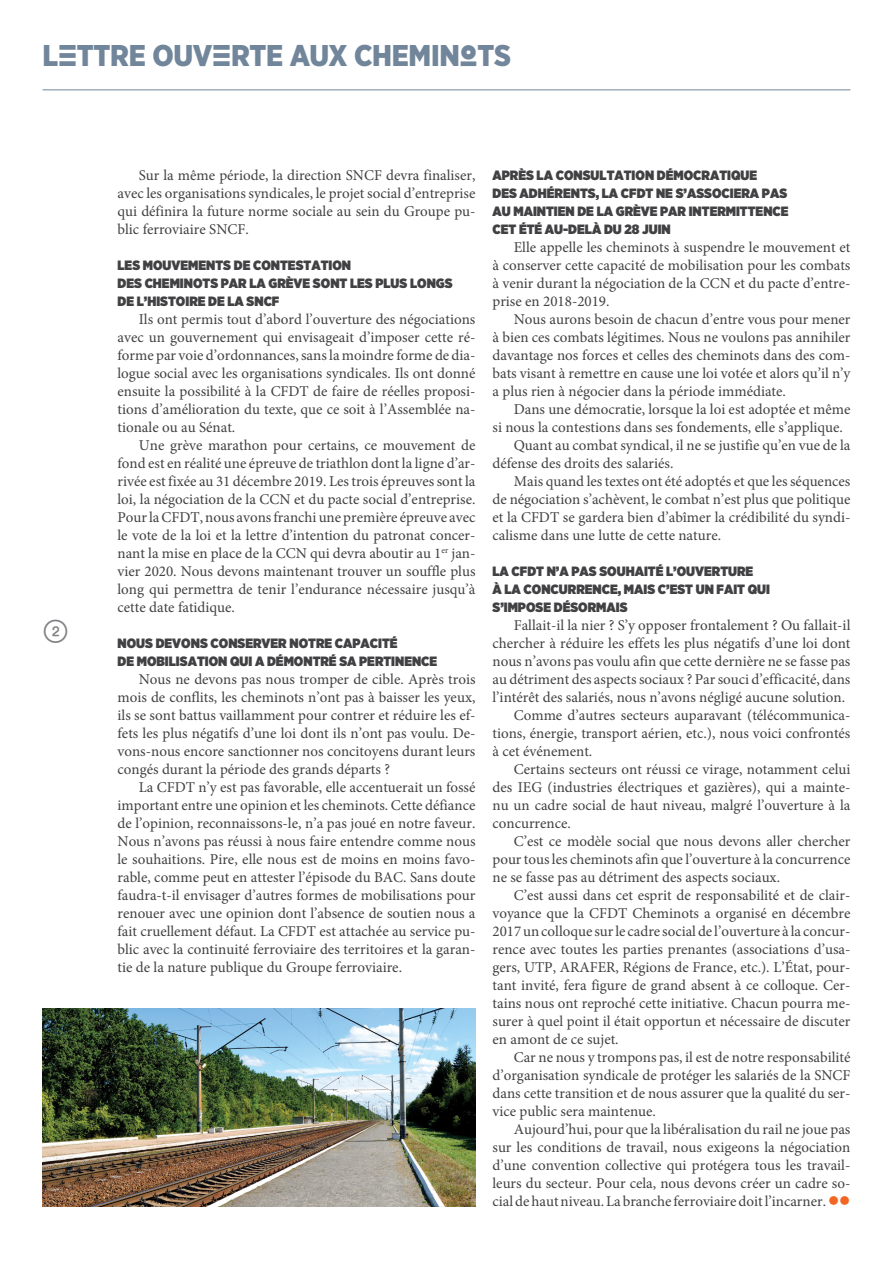
<style>
.page{position:relative;width:893px;height:1263px;background:#fff}
.page>*{position:absolute;margin:0;border:0;box-sizing:border-box;transform-origin:0 0}
.t1{font:30.6px "RAT Pv 1 font";color:#808285}
.t2{font:900 30px "Gotham Narrow";letter-spacing:-.01em;color:#71869a}
.t3{font:15px/18px "Minion Pro";color:#414042;text-align:justify}
.t4{font:900 13.5px/18px "Gotham Narrow";color:#414042}
.s1{font-family:"CFDT";font-stretch:condensed}
.s2{color:#f26522}
</style>
<div class="page">
<hr style="left:43px;top:90px;width:807px;height:1px;background:#71869a">
<img style="left:43px;top:1008px;width:432px;height:198px">
<h2 class="t2" style="left:43px;top:36px;width:470px">L<span class="s1">E</span>TTRE OUV<span class="s1">E</span>RTE AUX CHEMIN<span class="s1">O</span>TS</h2>
<h1 class="t1" style="left:43px;top:620px;width:28px">2</h1>
<p class="t3" style="left:118px;top:166px;width:359px;text-indent:21px">Sur la même période, la direction SNCF devra finaliser, avec les organisations syndicales, le projet social d’entreprise qui définira la future norme sociale au sein du Groupe pu&shy;blic ferroviaire SNCF.</p>
<p class="t4" style="left:118px;top:256px;width:337px">LES MOUVEMENTS DE CONTESTATION<br>DES CHEMINOTS PAR LA GRÈVE SONT LES PLUS LONGS<br>DE L’HISTOIRE DE LA SNCF</p>
<p class="t3" style="left:118px;top:310px;width:359px;text-indent:21px">Ils ont permis tout d’abord l’ouverture des négociations avec un gouvernement qui envisageait d’imposer cette ré&shy;forme par voie d’ordonnances, sans la moindre forme de dia&shy;logue social avec les organisations syndicales. Ils ont donné ensuite la possibilité à la CFDT de faire de réelles proposi&shy;tions d’amélioration du texte, que ce soit à l’Assemblée na&shy;tionale ou au Sénat.</p>
<p class="t3" style="left:118px;top:436px;width:359px;text-indent:21px">Une grève marathon pour certains, ce mouvement de fond est en réalité une épreuve de triathlon dont la ligne d’ar&shy;rivée est fixée au 31 décembre 2019. Les trois épreuves sont la loi, la négociation de la CCN et du pacte social d’entreprise.<br>Pour la CFDT, nous avons franchi une première épreuve avec le vote de la loi et la lettre d’intention du patronat concer&shy;nant la mise en place de la CCN qui devra aboutir au 1<sup>er</sup> jan&shy;vier 2020. Nous devons maintenant trouver un souffle plus long qui permettra de tenir l’endurance nécessaire jusqu’à cette date fatidique.</p>
<p class="t4" style="left:118px;top:634px;width:321px">NOUS DEVONS CONSERVER NOTRE CAPACITÉ<br>DE MOBILISATION QUI A DÉMONTRÉ SA PERTINENCE</p>
<p class="t3" style="left:118px;top:670px;width:359px;text-indent:21px">Nous ne devons pas nous tromper de cible. Après trois mois de conflits, les cheminots n’ont pas à baisser les yeux, ils se sont battus vaillamment pour contrer et réduire les ef&shy;fets les plus négatifs d’une loi dont ils n’ont pas voulu. De&shy;vons-nous encore sanctionner nos concitoyens durant leurs congés durant la période des grands départs ?</p>
<p class="t3" style="left:118px;top:778px;width:359px;text-indent:21px">La CFDT n’y est pas favorable, elle accentuerait un fossé important entre une opinion et les cheminots. Cette défiance de l’opinion, reconnaissons-le, n’a pas joué en notre faveur.<br>Nous n’avons pas réussi à nous faire entendre comme nous le souhaitions. Pire, elle nous est de moins en moins favo&shy;rable, comme peut en attester l’épisode du BAC. Sans doute faudra-t-il envisager d’autres formes de mobilisations pour renouer avec une opinion dont l’absence de soutien nous a fait cruellement défaut. La CFDT est attachée au service pu&shy;blic avec la continuité ferroviaire des territoires et la garan&shy;tie de la nature publique du Groupe ferroviaire.</p>
<p class="t4" style="left:492px;top:166px;width:298px">APRÈS LA CONSULTATION DÉMOCRATIQUE<br>DES ADHÉRENTS, LA CFDT NE S’ASSOCIERA PAS AU MAINTIEN DE LA GRÈVE PAR INTERMITTENCE CET ÉTÉ AU-DELÀ DU 28 JUIN</p>
<p class="t3" style="left:492px;top:238px;width:359px;text-indent:21px">Elle appelle les cheminots à suspendre le mouvement et à conserver cette capacité de mobilisation pour les combats à venir durant la négociation de la CCN et du pacte d’entre&shy;prise en 2018-2019.</p>
<p class="t3" style="left:492px;top:310px;width:359px;text-indent:21px">Nous aurons besoin de chacun d’entre vous pour mener à bien ces combats légitimes. Nous ne voulons pas annihiler davantage nos forces et celles des cheminots dans des com&shy;bats visant à remettre en cause une loi votée et alors qu’il n’y a plus rien à négocier dans la période immédiate.</p>
<p class="t3" style="left:514px;top:400px;width:338px">Dans une démocratie, lorsque la loi est adoptée et même</p>
<p class="t3" style="left:492px;top:418px;width:352px">si nous la contestions dans ses fondements, elle s’applique.</p>
<p class="t3" style="left:514px;top:436px;width:338px">Quant au combat syndical, il ne se justifie qu’en vue de la</p>
<p class="t3" style="left:492px;top:454px;width:183px">défense des droits des salariés.</p>
<p class="t3" style="left:514px;top:472px;width:338px">Mais quand les textes ont été adoptés et que les séquences</p>
<p class="t3" style="left:492px;top:490px;width:359px">de négociation s’achèvent, le combat n’est plus que politique</p>
<p class="t3" style="left:492px;top:508px;width:359px">et la CFDT se gardera bien d’abîmer la crédibilité du syndi-</p>
<p class="t3" style="left:492px;top:526px;width:230px">calisme dans une lutte de cette nature.</p>
<p class="t4" style="left:492px;top:562px;width:279px">LA CFDT N’A PAS SOUHAITÉ L’OUVERTURE<br>À LA CONCURRENCE, MAIS C’EST UN FAIT QUI<br>S’IMPOSE DÉSORMAIS</p>
<p class="t3" style="left:514px;top:616px;width:338px">Fallait-il la nier ? S’y opposer frontalement ? Ou fallait-il</p>
<p class="t3" style="left:492px;top:634px;width:359px">chercher à réduire les effets les plus négatifs d’une loi dont</p>
<p class="t3" style="left:492px;top:652px;width:359px">nous n’avons pas voulu afin que cette dernière ne se fasse pas</p>
<p class="t3" style="left:492px;top:670px;width:359px">au détriment des aspects sociaux ? Par souci d’efficacité, dans</p>
<p class="t3" style="left:492px;top:688px;width:354px">l’intérêt des salariés, nous n’avons négligé aucune solution.</p>
<p class="t3" style="left:514px;top:706px;width:338px">Comme d’autres secteurs auparavant (télécommunica-</p>
<p class="t3" style="left:492px;top:724px;width:359px">tions, énergie, transport aérien, etc.), nous voici confrontés</p>
<p class="t3" style="left:492px;top:742px;width:101px">à cet événement.</p>
<p class="t3" style="left:514px;top:760px;width:338px">Certains secteurs ont réussi ce virage, notamment celui</p>
<p class="t3" style="left:492px;top:778px;width:359px">des IEG (industries électriques et gazières), qui a mainte-</p>
<p class="t3" style="left:492px;top:796px;width:359px">nu un cadre social de haut niveau, malgré l’ouverture à la</p>
<p class="t3" style="left:492px;top:814px;width:80px">concurrence.</p>
<p class="t3" style="left:514px;top:832px;width:338px">C’est ce modèle social que nous devons aller chercher</p>
<p class="t3" style="left:492px;top:850px;width:359px">pour tous les cheminots afin que l’ouverture à la concurrence</p>
<p class="t3" style="left:492px;top:868px;width:289px">ne se fasse pas au détriment des aspects sociaux.</p>
<p class="t3" style="left:514px;top:886px;width:338px">C’est aussi dans cet esprit de responsabilité et de clair-</p>
<p class="t3" style="left:492px;top:904px;width:359px">voyance que la CFDT Cheminots a organisé en décembre</p>
<p class="t3" style="left:492px;top:922px;width:359px">2017 un colloque sur le cadre social de l’ouverture à la concur-</p>
<p class="t3" style="left:492px;top:940px;width:359px">rence avec toutes les parties prenantes (associations d’usa-</p>
<p class="t3" style="left:492px;top:958px;width:359px">gers, UTP, ARAFER, Régions de France, etc.). L’État, pour-</p>
<p class="t3" style="left:492px;top:976px;width:359px">tant invité, fera figure de grand absent à ce colloque. Cer-</p>
<p class="t3" style="left:492px;top:994px;width:359px">tains nous ont reproché cette initiative. Chacun pourra me-</p>
<p class="t3" style="left:492px;top:1012px;width:359px">surer à quel point il était opportun et nécessaire de discuter</p>
<p class="t3" style="left:492px;top:1030px;width:128px">en amont de ce sujet.</p>
<p class="t3" style="left:514px;top:1048px;width:338px">Car ne nous y trompons pas, il est de notre responsabilité</p>
<p class="t3" style="left:492px;top:1066px;width:359px">d’organisation syndicale de protéger les salariés de la SNCF</p>
<p class="t3" style="left:492px;top:1084px;width:359px">dans cette transition et de nous assurer que la qualité du ser-</p>
<p class="t3" style="left:492px;top:1102px;width:165px">vice public sera maintenue.</p>
<p class="t3" style="left:514px;top:1120px;width:338px">Aujourd’hui, pour que la libéralisation du rail ne joue pas</p>
<p class="t3" style="left:492px;top:1138px;width:359px">sur les conditions de travail, nous exigeons la négociation</p>
<p class="t3" style="left:492px;top:1156px;width:359px">d’une convention collective qui protégera tous les travail-</p>
<p class="t3" style="left:492px;top:1174px;width:359px">leurs du secteur. Pour cela, nous devons créer un cadre so-</p>
<p class="t3" style="left:492px;top:1192px;width:359px">cial de haut niveau. La branche ferroviaire doit l’incarner. <span class="s2">●●</span></p>
</div>
